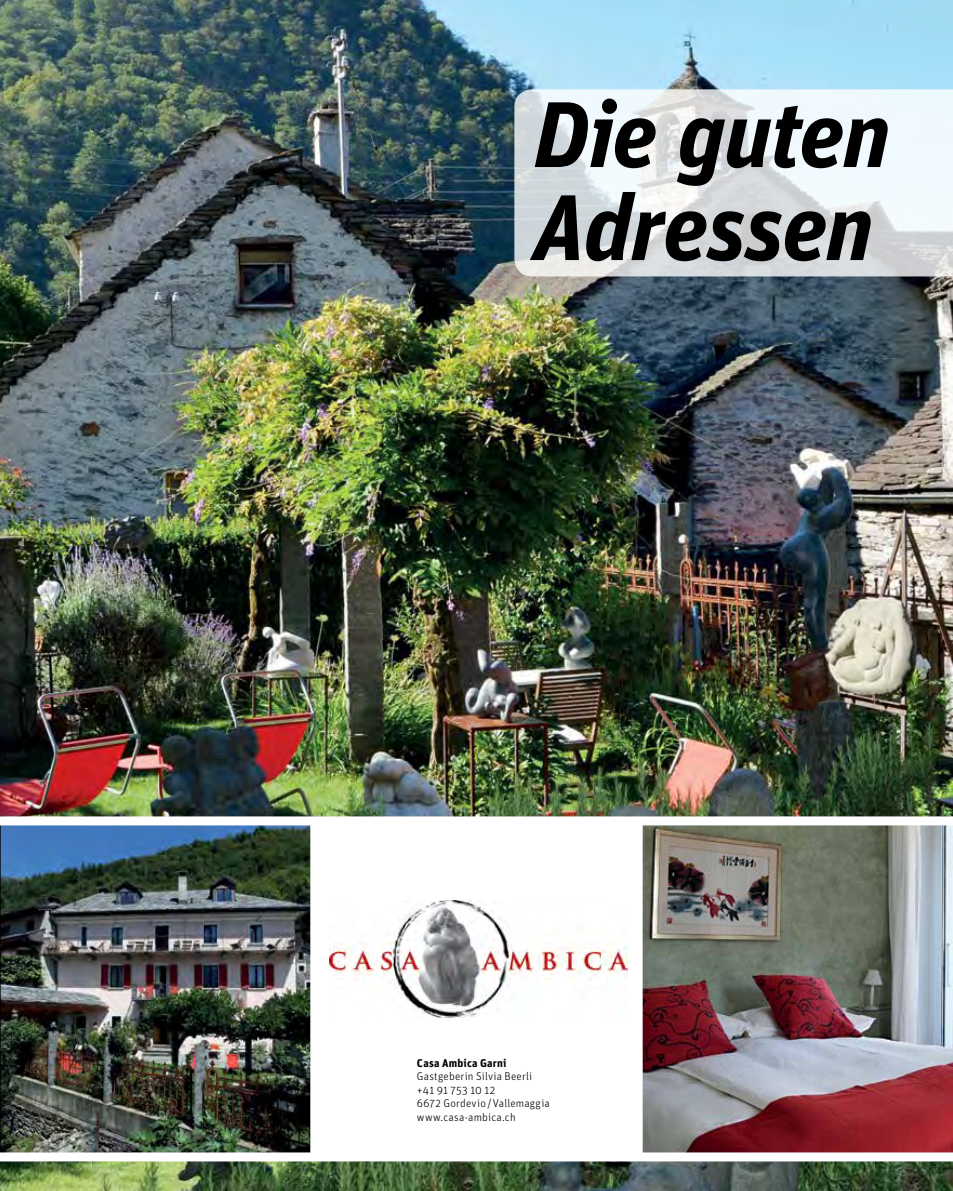
<style>
.page{position:relative;width:953px;height:1191px;background:#fff}
.page>*{position:absolute;margin:0;border:0;box-sizing:border-box;transform-origin:0 0}
.t1{font:italic 700 93px/93px "Unit OT";letter-spacing:-.015em;color:#000}
.t2{font:300 11.25px/13.5px "Unit OT";letter-spacing:.02em;color:#000}
.t3{font:700 11.25px "Unit OT";letter-spacing:.02em;color:#000}
</style>
<div class="page">
<img style="left:0;top:1161px;width:952px;height:30px">
<img style="left:0;top:0;width:952px;height:816px">
<svg style="left:514px;top:89px;width:438px;height:187px"></svg>
<img style="left:2px;top:825px;width:308px;height:327px">
<img style="left:330px;top:900px;width:298px;height:117px">
<img style="left:642px;top:825px;width:310px;height:327px">
<h1 class="t1" style="left:533px;top:87px;width:358px">Die guten<br>Adressen</h1>
<p class="t3" style="left:417px;top:1055px;width:91px">Casa Ambica Garni</p>
<p class="t2" style="left:417px;top:1069px;width:134px">Gastgeberin Silvia Beerli +41 91 753 10 12<br>6672 Gordevio /Vallemaggia www.casa-ambica.ch</p>
</div>
